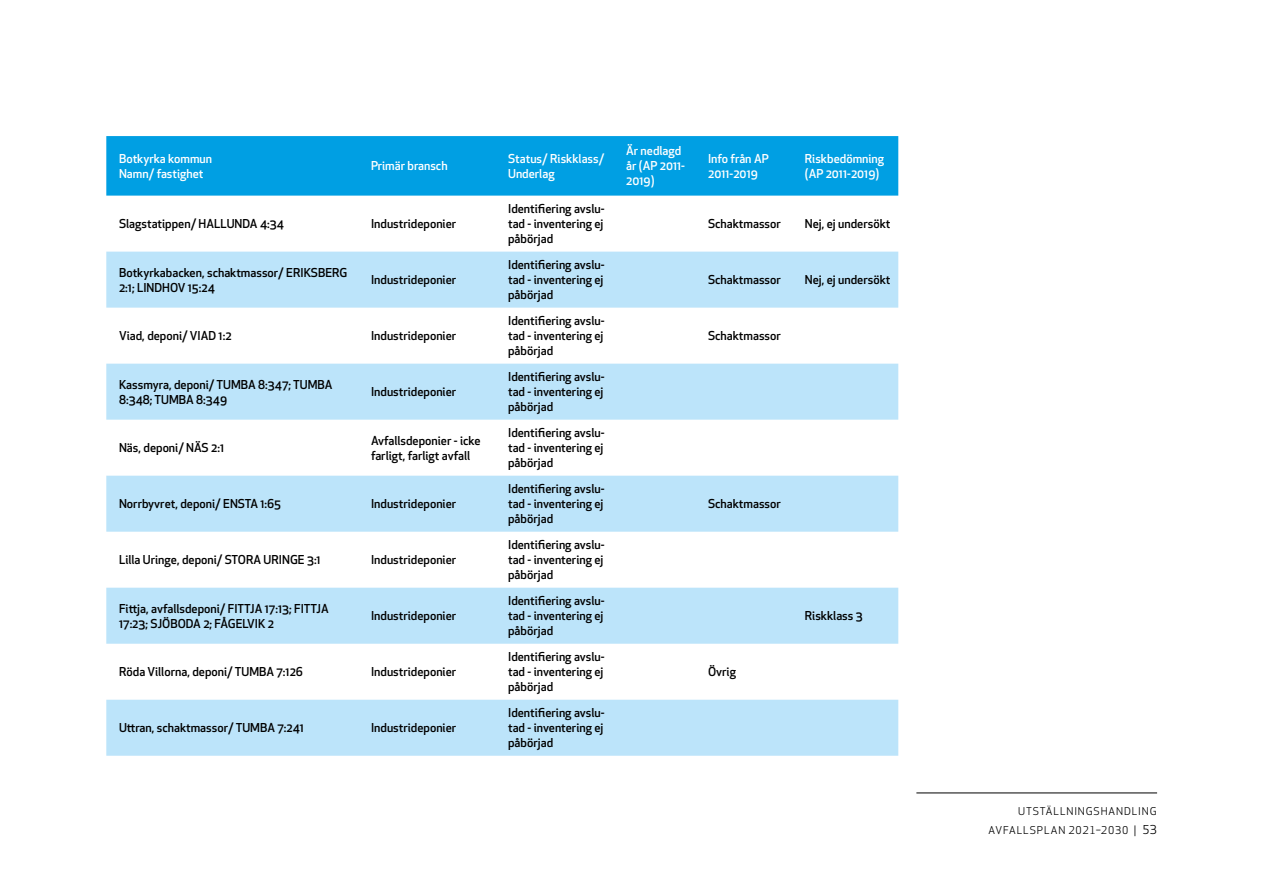
<style>
.page{position:relative;width:1263px;height:893px;background:#fff}
.page>*{position:absolute;margin:0;border:0;box-sizing:border-box;transform-origin:0 0}
.t1{font:500 12px/15px "Apex New";color:#000;text-align:justify}
.t2{font:500 12px/15px "Apex New";color:#fff}
.t3{font:10.5px/19.5px "Apex New";letter-spacing:.085em;color:#000;text-align:right}
.s1{font-size:12px}
</style>
<div class="page">
<hr style="left:916px;top:792px;width:241px;height:1px;background:#000">
<div style="left:106px;top:136px;width:792px;height:60px;background:#009fe3"></div>
<svg style="left:106px;top:252px;width:792px;height:504px"></svg>
<p class="t2" style="left:119px;top:151px;width:95px">Botkyrka kommun<br>Namn/ fastighet</p>
<p class="t2" style="left:371px;top:158px;width:78px">Primär bransch</p>
<p class="t2" style="left:508px;top:151px;width:98px">Status/ Riskklass/<br>Underlag</p>
<p class="t2" style="left:626px;top:143px;width:60px">Är nedlagd år (AP 2011-<br>2019)</p>
<p class="t2" style="left:708px;top:151px;width:62px">Info från AP<br>2011-2019</p>
<p class="t2" style="left:805px;top:151px;width:81px">Riskbedömning (AP 2011-2019)</p>
<p class="t1" style="left:119px;top:216px;width:166px">Slagstatippen/ HALLUNDA 4:34</p>
<p class="t1" style="left:371px;top:216px;width:87px">Industrideponier</p>
<p class="t1" style="left:508px;top:201px;width:98px">Identifiering avslu&shy;tad - inventering ej påbörjad</p>
<p class="t1" style="left:708px;top:216px;width:74px">Schaktmassor</p>
<p class="t1" style="left:805px;top:216px;width:87px">Nej, ej undersökt</p>
<p class="t1" style="left:119px;top:265px;width:230px">Botkyrkabacken, schaktmassor/ ERIKSBERG<br>2:1; LINDHOV 15:24</p>
<p class="t1" style="left:371px;top:272px;width:87px">Industrideponier</p>
<p class="t1" style="left:119px;top:328px;width:114px">Viad, deponi/ VIAD 1:2</p>
<p class="t1" style="left:371px;top:328px;width:87px">Industrideponier</p>
<p class="t1" style="left:119px;top:377px;width:215px">Kassmyra, deponi/ TUMBA 8:347; TUMBA<br>8:348; TUMBA 8:349</p>
<p class="t1" style="left:371px;top:384px;width:87px">Industrideponier</p>
<p class="t1" style="left:508px;top:257px;width:98px">Identifiering avslu&shy;tad - inventering ej påbörjad</p>
<p class="t1" style="left:508px;top:313px;width:98px">Identifiering avslu&shy;tad - inventering ej påbörjad</p>
<p class="t1" style="left:508px;top:369px;width:98px">Identifiering avslu&shy;tad - inventering ej påbörjad</p>
<p class="t1" style="left:119px;top:440px;width:107px">Näs, deponi/ NÄS 2:1</p>
<p class="t1" style="left:371px;top:433px;width:111px">Avfallsdeponier - icke farligt, farligt avfall</p>
<p class="t1" style="left:508px;top:425px;width:98px">Identifiering avslu&shy;tad - inventering ej påbörjad</p>
<p class="t1" style="left:119px;top:496px;width:164px">Norrbyvret, deponi/ ENSTA 1:65</p>
<p class="t1" style="left:371px;top:496px;width:87px">Industrideponier</p>
<p class="t1" style="left:508px;top:481px;width:98px">Identifiering avslu&shy;tad - inventering ej påbörjad</p>
<p class="t1" style="left:119px;top:552px;width:203px">Lilla Uringe, deponi/ STORA URINGE 3:1</p>
<p class="t1" style="left:371px;top:552px;width:87px">Industrideponier</p>
<p class="t1" style="left:119px;top:601px;width:211px">Fittja, avfallsdeponi/ FITTJA 17:13; FITTJA<br>17:23; SJÖBODA 2; FÅGELVIK 2</p>
<p class="t1" style="left:371px;top:608px;width:87px">Industrideponier</p>
<p class="t1" style="left:119px;top:664px;width:185px">Röda Villorna, deponi/ TUMBA 7:126</p>
<p class="t1" style="left:371px;top:664px;width:87px">Industrideponier</p>
<p class="t1" style="left:119px;top:720px;width:186px">Uttran, schaktmassor/ TUMBA 7:241</p>
<p class="t1" style="left:371px;top:720px;width:87px">Industrideponier</p>
<p class="t1" style="left:508px;top:537px;width:98px">Identifiering avslu&shy;tad - inventering ej påbörjad</p>
<p class="t1" style="left:508px;top:593px;width:98px">Identifiering avslu&shy;tad - inventering ej påbörjad</p>
<p class="t1" style="left:508px;top:649px;width:98px">Identifiering avslu&shy;tad - inventering ej påbörjad</p>
<p class="t1" style="left:508px;top:705px;width:98px">Identifiering avslu&shy;tad - inventering ej påbörjad</p>
<p class="t1" style="left:708px;top:272px;width:74px">Schaktmassor</p>
<p class="t1" style="left:805px;top:272px;width:87px">Nej, ej undersökt</p>
<p class="t1" style="left:708px;top:328px;width:74px">Schaktmassor</p>
<p class="t1" style="left:708px;top:496px;width:74px">Schaktmassor</p>
<p class="t1" style="left:708px;top:664px;width:29px">Övrig</p>
<p class="t1" style="left:805px;top:608px;width:60px">Riskklass 3</p>
<p class="t3" style="left:988px;top:801px;width:170px">UTSTÄLLNINGSHANDLING<br>AVFALLSPLAN 2021–2030 | <span class="s1">53</span></p>
</div>
